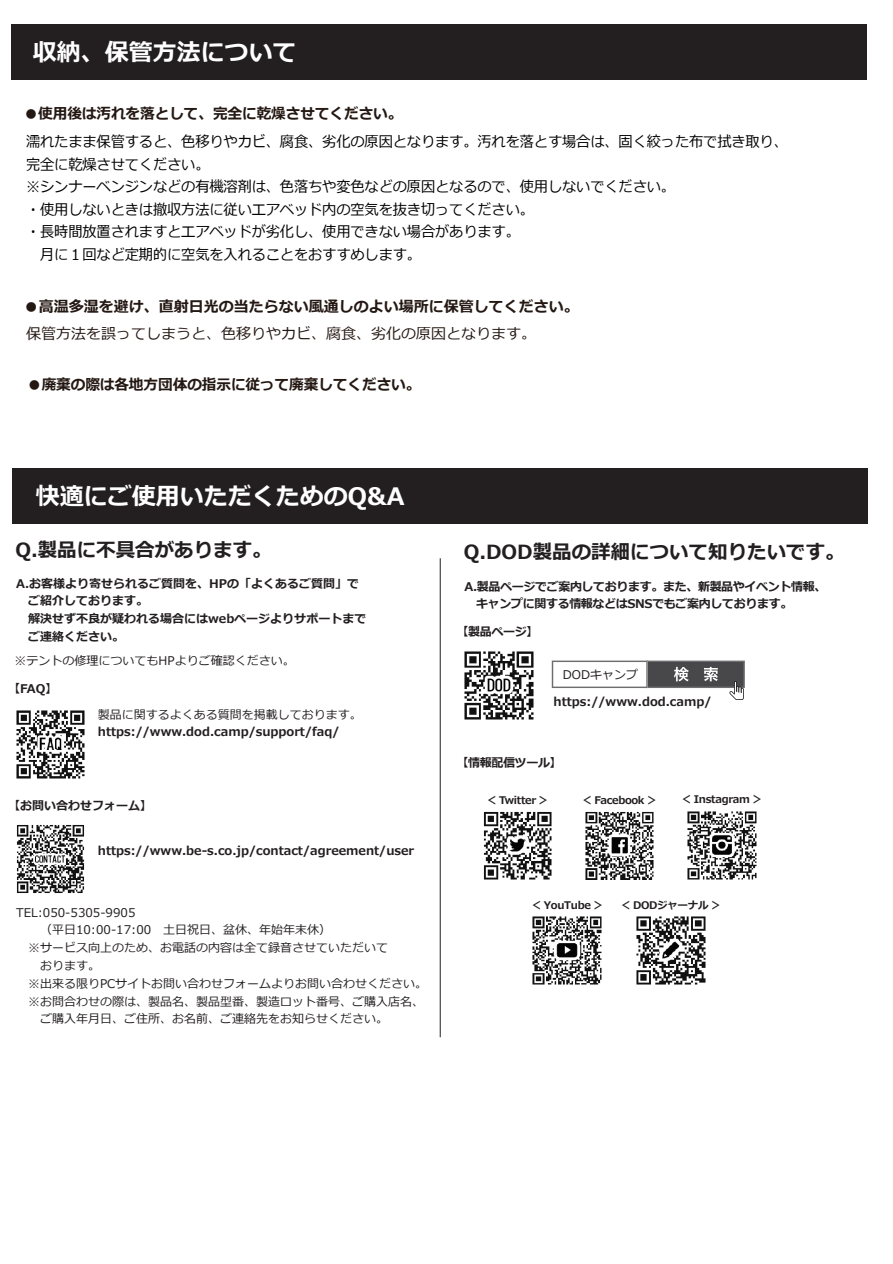
<style>
.page{position:relative;width:893px;height:1264px;background:#fff}
.page>*{position:absolute;margin:0;border:0;box-sizing:border-box;transform-origin:0 0}
.t1{font:700 24px "Meiryo";color:#fff}
.t2{font:700 19.5px "Meiryo";color:#231f20}
.t3{font:15px "Meiryo";letter-spacing:-.01em;color:#000;scale:.95 1}
.t4{font:700 15px "Meiryo";letter-spacing:-.01em;color:#241813}
.t5{font:15px "Meiryo";color:#241813}
.t6{font:12px "Meiryo";color:#231f20}
.t7{font:700 12px/17.5px "Meiryo";color:#231f20}
.t8{font:700 12px/17.9px "Meiryo";letter-spacing:-.03em;color:#231f20}
.t9{font:700 12px "Meiryo UI";color:#231f20}
.t10{font:700 10.5px "Meiryo";letter-spacing:-.03em;color:#231f20}
</style>
<div class="page">
<div style="left:11px;top:24px;width:856px;height:56px;background:#231f20"></div>
<svg style="left:552px;top:660px;width:193px;height:39px"></svg>
<hr style="left:440px;top:558px;width:1px;height:478px;background:#231f20">
<div style="left:12px;top:467px;width:856px;height:56px;background:#231f20"></div>
<img style="left:16px;top:825px;width:69px;height:68px">
<img style="left:465px;top:651px;width:68px;height:68px">
<img style="left:637px;top:916px;width:68px;height:68px">
<img style="left:585px;top:811px;width:69px;height:68px">
<img style="left:16px;top:710px;width:69px;height:68px">
<img style="left:688px;top:811px;width:68px;height:68px">
<img style="left:483px;top:811px;width:69px;height:68px">
<img style="left:533px;top:916px;width:68px;height:68px">
<h1 class="t1" style="left:33px;top:40px;width:266px">収納、保管⽅法について</h1>
<p class="t4" style="left:24px;top:105px;width:380px">●使⽤後は汚れを落として、完全に乾燥させてください。</p>
<p class="t3" style="left:26px;top:134px;width:804px">濡れたまま保管すると、⾊移りやカビ、腐⾷、劣化の原因となります。汚れを落とす場合は、固く絞った布で拭き取り、</p>
<p class="t3" style="left:26px;top:157px;width:195px">完全に乾燥させてください。</p>
<p class="t3" style="left:26px;top:179px;width:685px">※シンナーベンジンなどの有機溶剤は、⾊落ちや変⾊などの原因となるので、使⽤しないでください。</p>
<p class="t3" style="left:26px;top:202px;width:536px">・使⽤しないときは撤収⽅法に従いエアベッド内の空気を抜き切ってください。</p>
<p class="t3" style="left:26px;top:224px;width:521px">・⻑時間放置されますとエアベッドが劣化し、使⽤できない場合があります。</p>
<p class="t3" style="left:40px;top:247px;width:403px">⽉に１回など定期的に空気を⼊れることをおすすめします。</p>
<p class="t4" style="left:24px;top:299px;width:557px">●⾼温多湿を避け、直射⽇光の当たらない⾵通しのよい場所に保管してください。</p>
<p class="t5" style="left:26px;top:326px;width:512px">保管⽅法を誤ってしまうと、⾊移りやカビ、腐⾷、劣化の原因となります。</p>
<p class="t4" style="left:27px;top:377px;width:395px">●廃棄の際は各地⽅団体の指⽰に従って廃棄してください。</p>
<h1 class="t1" style="left:36px;top:484px;width:370px">快適にご使⽤いただくためのQ&amp;A</h1>
<h2 class="t2" style="left:15px;top:539px;width:258px">Q.製品に不具合があります。</h2>
<h2 class="t2" style="left:464px;top:542px;width:382px">Q.DOD製品の詳細について知りたいです。</h2>
<p class="t7" style="left:28px;top:574px;width:340px;text-indent:-12px">A.お客様より寄せられるご質問を、HPの「よくあるご質問」でご紹介しております。<br>解決せず不良が疑われる場合にはwebページよりサポートまでご連絡ください。</p>
<p class="t6" style="left:15px;top:654px;width:282px">※テントの修理についてもHPよりご確認ください。</p>
<p class="t7" style="left:8px;top:679px;width:51px">【FAQ】</p>
<p class="t8" style="left:476px;top:577px;width:352px;text-indent:-12px">A.製品ページでご案内しております。また、新製品やイベント情報、キャンプに関する情報などはSNSでもご案内しております。</p>
<p class="t7" style="left:457px;top:623px;width:83px">【製品ページ】</p>
<p class="t6" style="left:563px;top:668px;width:77px">DODキャンプ</p>
<p class="t9" style="left:554px;top:694px;width:159px">https://www.dod.camp/</p>
<p class="t6" style="left:98px;top:708px;width:266px">製品に関するよくある質問を掲載しております。</p>
<p class="t7" style="left:98px;top:722px;width:243px">https://www.dod.camp/support/faq/</p>
<p class="t7" style="left:8px;top:796px;width:146px">【お問い合わせフォーム】</p>
<p class="t7" style="left:98px;top:841px;width:318px">https://www.be-s.co.jp/contact/agreement/user</p>
<p class="t6" style="left:16px;top:905px;width:121px">TEL:050-5305-9905</p>
<p class="t6" style="left:40px;top:923px;width:293px">（平⽇10:00-17:00 ⼟⽇祝⽇、盆休、年始年末休）</p>
<p class="t6" style="left:28px;top:941px;width:362px">※サービス向上のため、お電話の内容は全て録⾳させていただいて</p>
<p class="t6" style="left:40px;top:959px;width:62px">おります。</p>
<p class="t6" style="left:28px;top:977px;width:401px">※出来る限りPCサイトお問い合わせフォームよりお問い合わせください。</p>
<p class="t6" style="left:28px;top:994px;width:398px">※お問合わせの際は、製品名、製品型番、製造ロット番号、ご購⼊店名、</p>
<p class="t6" style="left:40px;top:1012px;width:350px">ご購⼊年⽉⽇、ご住所、お名前、ご連絡先をお知らせください。</p>
<p class="t8" style="left:457px;top:753px;width:107px">【情報配信ツール】</p>
<p class="t10" style="left:486px;top:794px;width:65px">＜ Twitter ＞</p>
<p class="t10" style="left:581px;top:794px;width:78px">＜ Facebook ＞</p>
<p class="t10" style="left:680px;top:794px;width:84px">＜ Instagram ＞</p>
<p class="t10" style="left:530px;top:899px;width:75px">＜ YouTube ＞</p>
<p class="t10" style="left:620px;top:899px;width:104px">＜ DODジャーナル＞</p>
</div>
